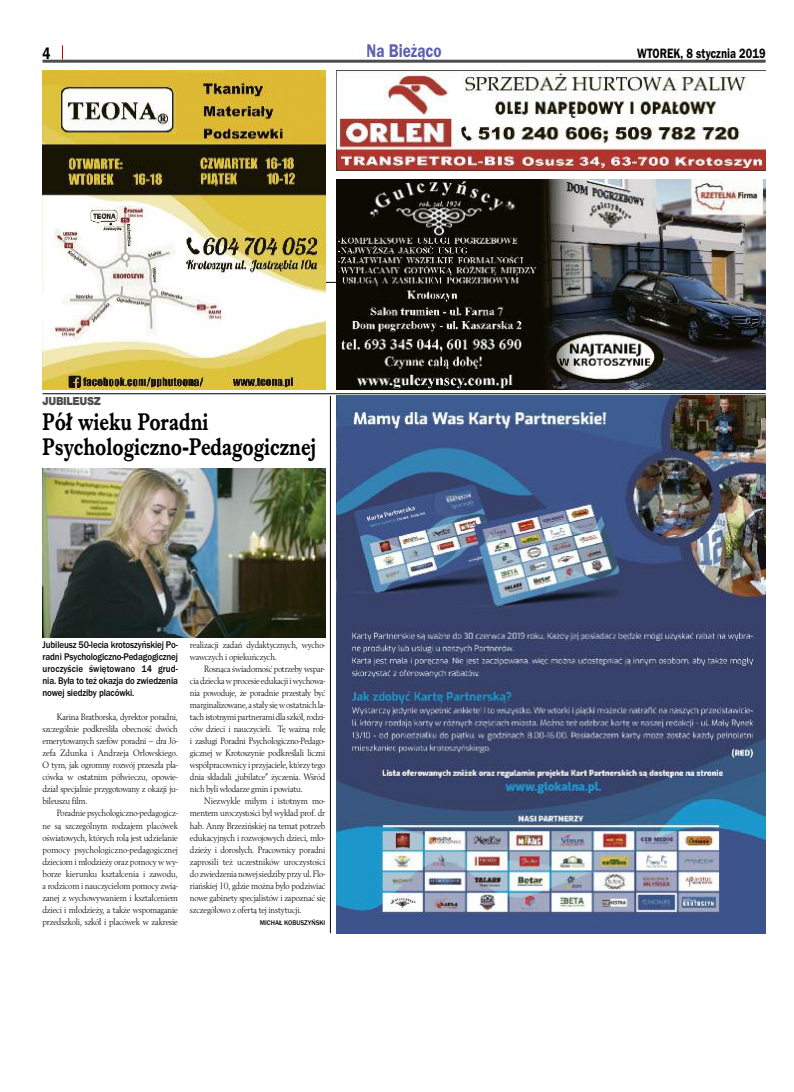
<style>
.page{position:relative;width:794px;height:1092px;background:#fff}
.page>*{position:absolute;margin:0;border:0;box-sizing:border-box;transform-origin:0 0}
.t1{font:700 25px/25px "Imprint URWTCE";color:#000;scale:.8 1}
.t2{font:19px "Franklin Got URWTCE Dem";color:#5b60ad;scale:.8 1}
.t3{font:17px "Franklin Got URWTCE Dem";color:#000;scale:.8 1}
.t4{font:14px "Franklin Got URWTCE Dem";color:#000;scale:.8 1}
.t5{font:900 12px "Nimbus San TCE";letter-spacing:-.035em;color:#4d4d4d;scale:.9 1}
.t6{font:500 10px/12px "Franklin Got URWTCE";letter-spacing:-.01em;color:#000;text-align:justify;scale:.9 1}
.t7{font:9.6px/12px "Berling TCE";letter-spacing:-.02em;color:#000;text-align:justify;scale:.9 1}
.t8{font:500 7px "Franklin Got URWTCE";color:#000;scale:.95 1}
</style>
<div class="page">
<hr style="left:43px;top:60px;width:722px;height:3px;background:#4d4d4d">
<svg style="left:62px;top:45px;width:1px;height:14px"></svg>
<hr style="left:330px;top:396px;width:1px;height:537px;background:#000">
<img style="left:43px;top:468px;width:282px;height:169px">
<hr style="left:43px;top:282px;width:722px;height:1px;background:#000">
<img style="left:43px;top:71px;width:282px;height:318px">
<img style="left:336px;top:179px;width:429px;height:210px">
<img style="left:336px;top:71px;width:429px;height:100px">
<hr style="left:43px;top:393px;width:722px;height:1px;background:#000">
<img style="left:336px;top:396px;width:429px;height:537px">
<h3 class="t3" style="left:43px;top:43px;width:11px">4</h3>
<h2 class="t2" style="left:366px;top:40px;width:95px">Na Bieżąco</h2>
<h3 class="t4" style="left:637px;top:45px;width:162px">WTOREK, 8 stycznia 2019</h3>
<p class="t5" style="left:43px;top:394px;width:66px">JUBILEUSZ</p>
<h1 class="t1" style="left:43px;top:409px;width:344px">Pół wieku Poradni<br>Psychologiczno-Pedagogicznej</h1>
<p class="t6" style="left:43px;top:639px;width:152px">Jubileusz 50-lecia krotoszyńskiej Po&shy;radni Psychologiczno-Pedagogicznej uroczyście świętowano 14 grud&shy;nia. Była to też okazja do zwiedzenia nowej siedziby placówki.</p>
<p class="t7" style="left:43px;top:711px;width:152px;text-indent:14px">Karina Bratborska, dyrektor poradni, szczególnie podkreśliła obecność dwóch emerytowanych szefów poradni – dra Jó&shy;zefa Zdunka i Andrzeja Orłowskiego.<br>O tym, jak ogromny rozwój przeszła pla&shy;cówka w ostatnim półwieczu, opowie&shy;dział specjalnie przygotowany z okazji ju&shy;bileuszu film.</p>
<p class="t7" style="left:43px;top:807px;width:152px;text-indent:14px">Poradnie psychologiczno-pedagogicz&shy;ne są szczególnym rodzajem placówek oświatowych, których rolą jest udzielanie pomocy psychologiczno-pedagogicznej dzieciom i młodzieży oraz pomocy w wy&shy;borze kierunku kształcenia i zawodu, a rodzicom i nauczycielom pomocy zwią&shy;zanej z wychowywaniem i kształceniem dzieci i młodzieży, a także wspomaganie przedszkoli, szkół i placówek w zakresie</p>
<p class="t7" style="left:190px;top:639px;width:151px">realizacji zadań dydaktycznych, wycho&shy;wawczych i opiekuńczych.</p>
<p class="t7" style="left:190px;top:663px;width:152px;text-indent:14px">Rosnąca świadomość potrzeby wspar&shy;ciadzieckawprocesie edukacjiiwychowa&shy;nia powoduje, że poradnie przestały być marginalizowane, a stały sięwostatnichla&shy;tachistotnymipartneramidla szkół,rodzi&shy;ców dzieci i nauczycieli. Tę ważną rolę i zasługi Poradni Psychologiczno-Pedago&shy;gicznej w Krotoszynie podkreślali liczni współpracownicy i przyjaciele, którzy tego dnia składali „jubilatce” życzenia. Wśród nich byli włodarze gmin i powiatu.</p>
<p class="t7" style="left:190px;top:795px;width:152px;text-indent:14px">Niezwykle miłym i istotnym mo&shy;mentem uroczystości był wykład prof. dr hab. Anny Brzezińskiej na temat potrzeb edukacyjnych i rozwojowych dzieci, mło&shy;dzieży i dorosłych. Pracownicy poradni zaprosili też uczestników uroczystości do zwiedzenianowejsiedziby przyul. Flo&shy;riańskiej 10, gdzie można było podziwiać nowe gabinety specjalistów i zapoznać się szczegółowo z ofertą tej instytucji.</p>
<p class="t8" style="left:260px;top:917px;width:70px">MICHAŁ KOBUSZYŃSKI</p>
</div>
